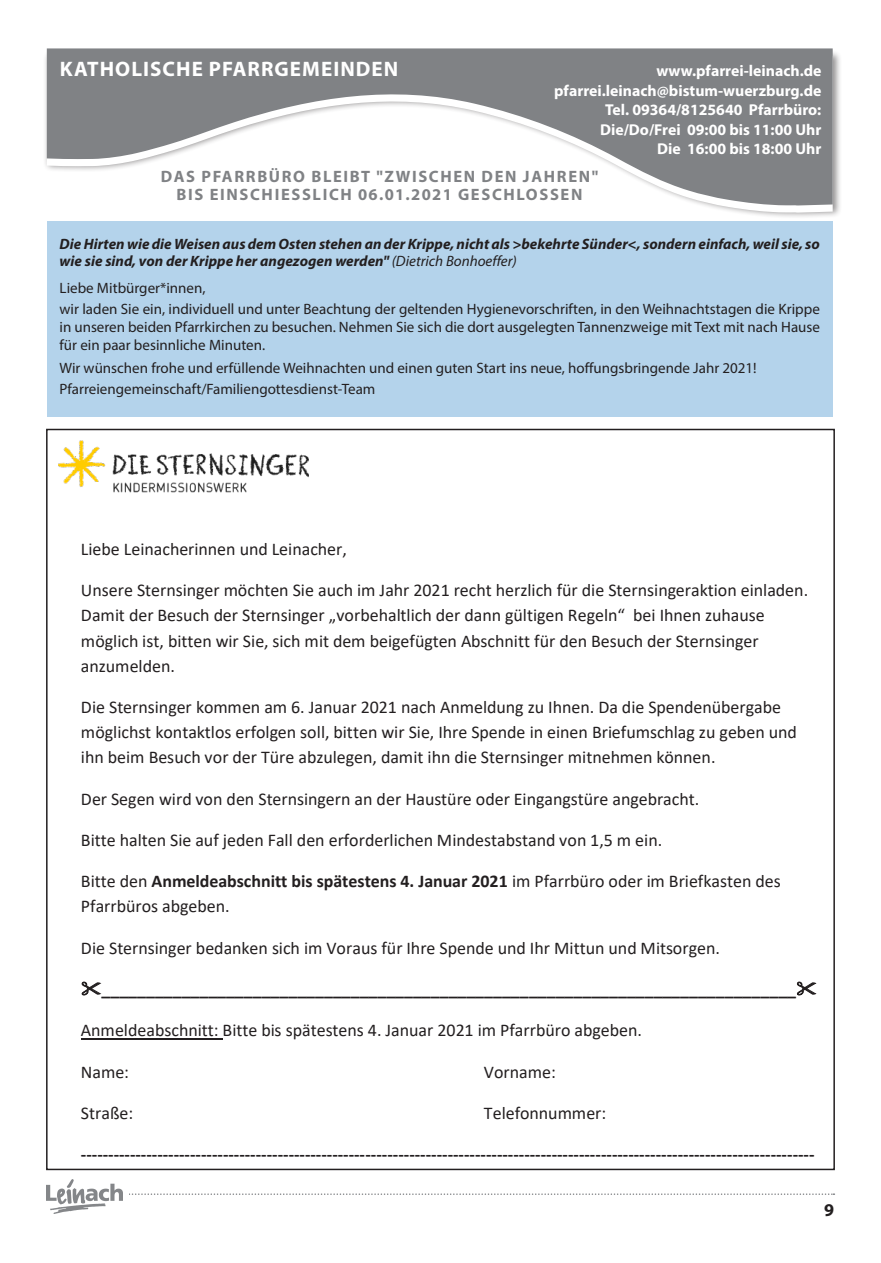
<style>
.page{position:relative;width:881px;height:1263px;background:#fff}
.page>*{position:absolute;margin:0;border:0;box-sizing:border-box;transform-origin:0 0}
.t1{font:700 21px "Myriad Pro";letter-spacing:.05em;color:#fff}
.t2{font:18px/25px "Calibri";color:#231f20}
.t3{font:700 18px "Calibri";color:#231f20}
.t4{font:700 18px "Myriad Pro";color:#231f20}
.t5{font:700 16.5px/17.7px "Myriad Pro";letter-spacing:.1em;color:#808285;text-align:center}
.t6{font:700 15.75px/19.5px "Myriad Pro";color:#fff;text-align:right}
.t7{font:15px/21.9px "Myriad Pro";color:#231f20}
.t8{font:italic 700 15px/17.7px "Myriad Pro";color:#231f20}
.s1{font-weight:400}
.s2{font-weight:700}
</style>
<div class="page">
<svg style="left:129px;top:1193px;width:705px;height:2px"></svg>
<img style="left:47px;top:1179px;width:75px;height:34px">
<div style="left:43px;top:49px;width:798px;height:170px;background:#231f20;opacity:.5"></div>
<svg style="left:47px;top:205px;width:785px;height:8px"></svg>
<svg style="left:47px;top:48px;width:785px;height:157px;fill:#808285"></svg>
<img style="left:58px;top:440px;width:251px;height:52px">
<hr style="left:81px;top:1038px;width:141px;height:1px;background:#231f20">
<div style="left:47px;top:221px;width:785px;height:196px;background:#b4d3eb"></div>
<p class="t1" style="left:60px;top:55px;width:340px">KATHOLISCHE PFARRGEMEINDEN</p>
<p class="t6" style="left:554px;top:60px;width:269px">www.pfarrei-leinach.de pfarrei.leinach@bistum-wuerzburg.de<br>Tel. 09364/8125640 Pfarrbüro:<br>Die/Do/Frei 09:00 bis 11:00 Uhr<br>Die 16:00 bis 18:00 Uhr</p>
<p class="t5" style="left:161px;top:167px;width:438px">DAS PFARRBÜRO BLEIBT "ZWISCHEN DEN JAHREN"<br>BIS EINSCHIESSLICH 06.01.2021 GESCHLOSSEN</p>
<p class="t8" style="left:60px;top:234px;width:761px">Die Hirten wie die Weisen aus dem Osten stehen an der Krippe, nicht als &gt;bekehrte Sünder&lt;, sondern einfach, weil sie, so wie sie sind, von der Krippe her angezogen werden" <span class="s1">(Dietrich Bonhoeffer)</span></p>
<p class="t7" style="left:60px;top:276px;width:761px">Liebe Mitbürger*innen,<br>wir laden Sie ein, individuell und unter Beachtung der geltenden Hygienevorschriften, in den Weihnachtstagen die Krippe</p>
<p class="t7" style="left:60px;top:318px;width:761px;line-height:17.7px">in unseren beiden Pfarrkirchen zu besuchen. Nehmen Sie sich die dort ausgelegten Tannenzweige mit Text mit nach Hause für ein paar besinnliche Minuten.</p>
<p class="t7" style="left:60px;top:356px;width:698px">Wir wünschen frohe und erfüllende Weihnachten und einen guten Start ins neue, hoffungsbringende Jahr 2021!<br>Pfarreiengemeinschaft/Familiengottesdienst-Team</p>
<p class="t2" style="left:81px;top:536px;width:267px">Liebe Leinacherinnen und Leinacher,</p>
<p class="t2" style="left:81px;top:577px;width:728px">Unsere Sternsinger möchten Sie auch im Jahr 2021 recht herzlich für die Sternsingeraktion einladen.<br>Damit der Besuch der Sternsinger „vorbehaltlich der dann gültigen Regeln“ bei Ihnen zuhause möglich ist, bitten wir Sie, sich mit dem beigefügten Abschnitt für den Besuch der Sternsinger anzumelden.</p>
<p class="t2" style="left:81px;top:694px;width:717px">Die Sternsinger kommen am 6. Januar 2021 nach Anmeldung zu Ihnen. Da die Spendenübergabe möglichst kontaktlos erfolgen soll, bitten wir Sie, Ihre Spende in einen Briefumschlag zu geben und ihn beim Besuch vor der Türe abzulegen, damit ihn die Sternsinger mitnehmen können.</p>
<p class="t2" style="left:81px;top:785px;width:619px">Der Segen wird von den Sternsingern an der Haustüre oder Eingangstüre angebracht.</p>
<p class="t2" style="left:81px;top:827px;width:582px">Bitte halten Sie auf jeden Fall den erforderlichen Mindestabstand von 1,5 m ein.</p>
<p class="t2" style="left:81px;top:868px;width:701px">Bitte den <span class="s2">Anmeldeabschnitt bis spätestens 4. Januar 2021</span> im Pfarrbüro oder im Briefkasten des<br>Pfarrbüros abgeben.</p>
<p class="t2" style="left:81px;top:935px;width:640px">Die Sternsinger bedanken sich im Voraus für Ihre Spende und Ihr Mittun und Mitsorgen.</p>
<p class="t3" style="left:102px;top:976px;width:695px">______________________________________________________________________________</p>
<p class="t2" style="left:81px;top:1017px;width:562px">Anmeldeabschnitt: Bitte bis spätestens 4. Januar 2021 im Pfarrbüro abgeben.</p>
<p class="t2" style="left:81px;top:1059px;width:50px">Name:</p>
<p class="t2" style="left:483px;top:1059px;width:73px">Vorname:</p>
<p class="t2" style="left:81px;top:1100px;width:54px">Straße:</p>
<p class="t2" style="left:483px;top:1100px;width:124px">Telefonnummer:</p>
<p class="t3" style="left:81px;top:1142px;width:734px">--------------------------------------------------------------------------------------------------------------------------------------</p>
<p class="t4" style="left:823px;top:1198px;width:11px">9</p>
</div>
